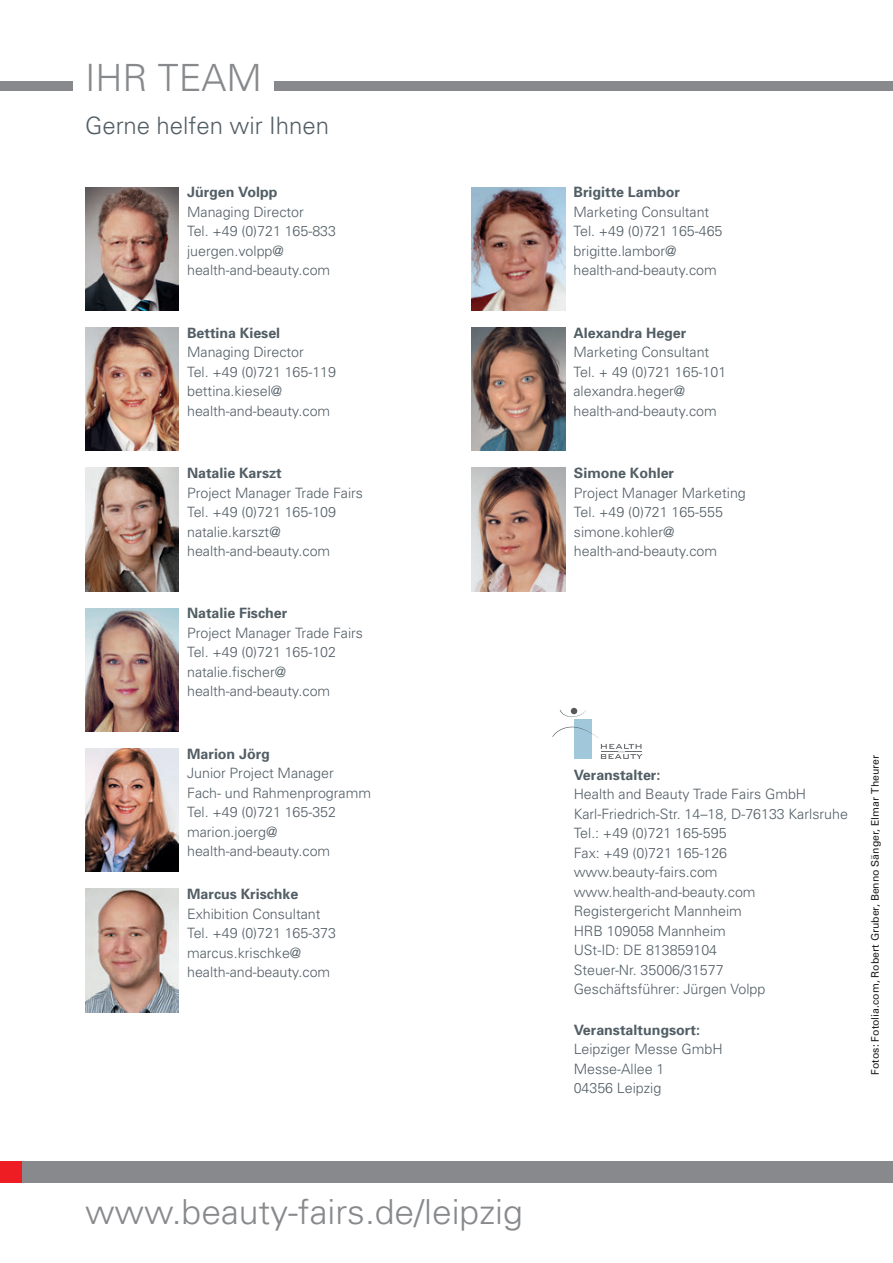
<style>
.page{position:relative;width:893px;height:1263px;background:#fff}
.page>*{position:absolute;margin:0;border:0;box-sizing:border-box;transform-origin:0 0}
.t1{font:300 37.5px "Univers";color:#87898c}
.t2{font:300 34.5px "Univers";color:#87898c}
.t3{font:300 24px "Univers";color:#525e65}
.t4{font:300 14.25px/19.5px "Univers";color:#525e65}
.t5{font:700 14.25px "Univers";color:#525e65}
.t6{font:10.5px "Univers";color:#231f20}
</style>
<div class="page">
<div style="left:0;top:1161px;width:893px;height:21px;background:#87898c"></div>
<div style="left:0;top:1161px;width:21px;height:21px;background:#ee1d23"></div>
<div style="left:0;top:81px;width:72px;height:9px;background:#87898c"></div>
<div style="left:274px;top:81px;width:619px;height:9px;background:#87898c"></div>
<img style="left:85px;top:187px;width:94px;height:123px">
<img style="left:85px;top:468px;width:94px;height:123px">
<img style="left:471px;top:187px;width:94px;height:123px">
<img style="left:471px;top:327px;width:94px;height:124px">
<img style="left:85px;top:327px;width:94px;height:124px">
<img style="left:85px;top:608px;width:94px;height:123px">
<img style="left:85px;top:889px;width:94px;height:123px">
<img style="left:85px;top:748px;width:94px;height:124px">
<div style="left:574px;top:720px;width:17px;height:39px;background:#a0c7da"></div>
<svg style="left:552px;top:725px;width:47px;height:13px"></svg>
<svg style="left:560px;top:708px;width:26px;height:9px"></svg>
<svg style="left:601px;top:744px;width:41px;height:15px"></svg>
<img style="left:472px;top:468px;width:93px;height:123px">
<h1 class="t1" style="left:85px;top:64px;width:178px">IHR TEAM</h1>
<h3 class="t3" style="left:85px;top:116px;width:245px">Gerne helfen wir Ihnen</h3>
<p class="t5" style="left:187px;top:187px;width:92px">Jürgen Volpp</p>
<p class="t4" style="left:187px;top:203px;width:151px">Managing Director<br>Tel. +49 (0)721 165-833 juergen.volpp@ health-and-beauty.com</p>
<p class="t5" style="left:187px;top:327px;width:95px">Bettina Kiesel</p>
<p class="t4" style="left:187px;top:344px;width:151px">Managing Director<br>Tel. +49 (0)721 165-119 bettina.kiesel@ health-and-beauty.com</p>
<p class="t5" style="left:187px;top:468px;width:96px">Natalie Karszt</p>
<p class="t4" style="left:187px;top:484px;width:177px">Project Manager Trade Fairs<br>Tel. +49 (0)721 165-109 natalie.karszt@ health-and-beauty.com</p>
<p class="t5" style="left:187px;top:608px;width:102px">Natalie Fischer</p>
<p class="t4" style="left:187px;top:624px;width:177px">Project Manager Trade Fairs<br>Tel. +49 (0)721 165-102 natalie.fischer@ health-and-beauty.com</p>
<p class="t5" style="left:573px;top:187px;width:108px">Brigitte Lambor</p>
<p class="t4" style="left:573px;top:203px;width:151px">Marketing Consultant<br>Tel. +49 (0)721 165-465 brigitte.lambor@ health-and-beauty.com</p>
<p class="t5" style="left:573px;top:327px;width:114px">Alexandra Heger</p>
<p class="t4" style="left:573px;top:344px;width:154px">Marketing Consultant<br>Tel. + 49 (0)721 165-101 alexandra.heger@ health-and-beauty.com</p>
<p class="t5" style="left:574px;top:468px;width:102px">Simone Kohler</p>
<p class="t4" style="left:574px;top:484px;width:173px">Project Manager Marketing<br>Tel. +49 (0)721 165-555 simone.kohler@ health-and-beauty.com</p>
<p class="t5" style="left:187px;top:748px;width:84px">Marion Jörg</p>
<p class="t4" style="left:187px;top:765px;width:185px">Junior Project Manager<br>Fach- und Rahmenprogramm<br>Tel. +49 (0)721 165-352 marion.joerg@ health-and-beauty.com</p>
<p class="t5" style="left:574px;top:770px;width:88px">Veranstalter:</p>
<p class="t4" style="left:574px;top:786px;width:276px">Health and Beauty Trade Fairs GmbH<br>Karl-Friedrich-Str. 14–18, D-76133 Karlsruhe<br>Tel.: +49 (0)721 165-595<br>Fax: +49 (0)721 165-126 www.beauty-fairs.com www.health-and-beauty.com<br>Registergericht Mannheim<br>HRB 109058 Mannheim<br>USt-ID: DE 813859104<br>Steuer-Nr. 35006/31577<br>Geschäftsführer: Jürgen Volpp</p>
<p class="t5" style="left:574px;top:1025px;width:128px">Veranstaltungsort:</p>
<p class="t4" style="left:574px;top:1041px;width:151px">Leipziger Messe GmbH<br>Messe-Allee 1<br>04356 Leipzig</p>
<p class="t5" style="left:187px;top:889px;width:113px">Marcus Krischke</p>
<p class="t4" style="left:187px;top:905px;width:151px">Exhibition Consultant<br>Tel. +49 (0)721 165-373 marcus.krischke@ health-and-beauty.com</p>
<p class="t6" style="left:871px;top:1075px;width:322px;rotate:-90deg">Fotos: Fotolia.com, Robert Gruber, Benno Sänger, Elmar Theurer</p>
<h2 class="t2" style="left:85px;top:1199px;width:439px">www.beauty-fairs.de/leipzig</h2>
</div>
